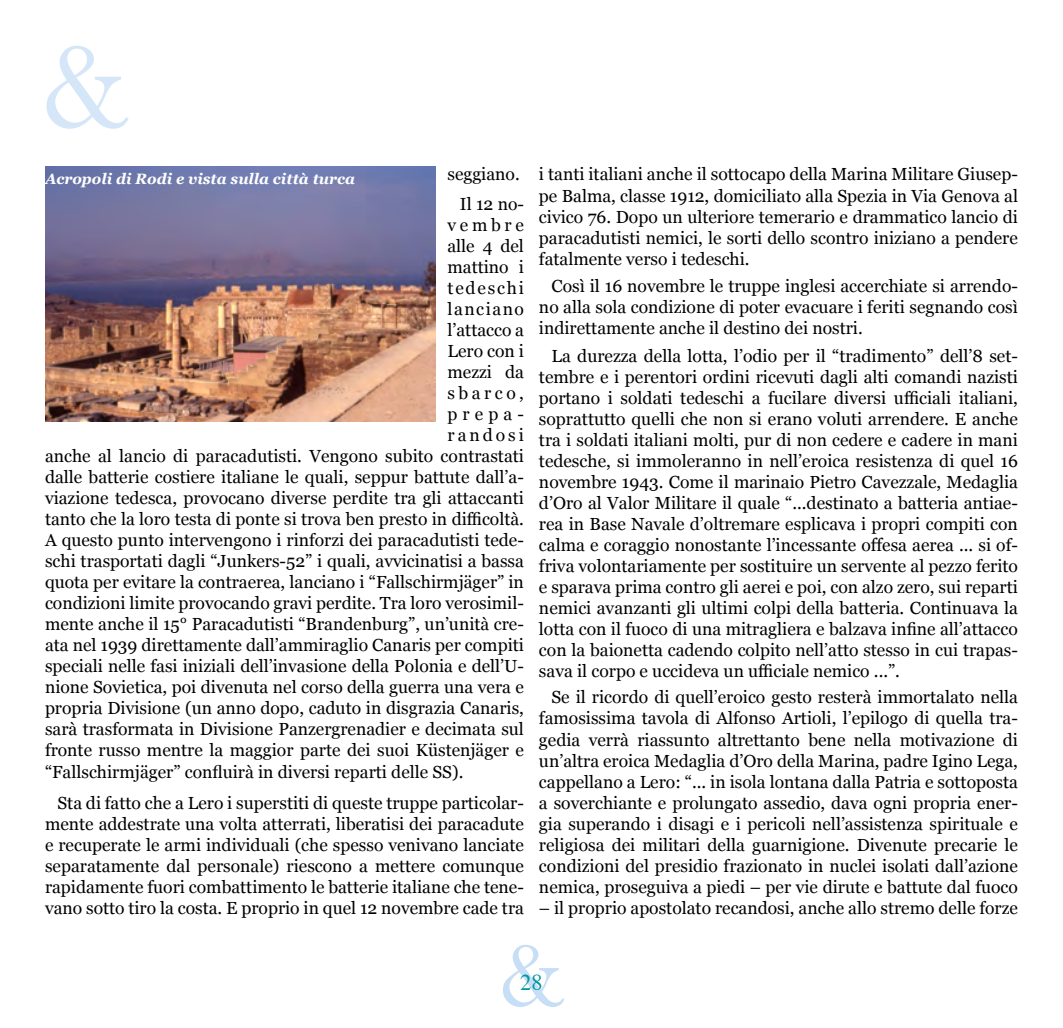
<style>
.page{position:relative;width:1063px;height:1028px;background:#fff}
.page>*{position:absolute;margin:0;border:0;box-sizing:border-box;transform-origin:0 0}
.t1{font:125px "Baskerville";color:#006fd7}
.t2{font:93.75px "Baskerville";color:#006fd7}
.t3{font:22.5px "Times";color:#0096a4}
.t4{font:17.5px/21px "Georgia";color:#000;text-align:justify}
.t5{font:17.5px "Georgia";letter-spacing:.105em;color:#000}
.t6{font:17.5px "Georgia";letter-spacing:.085em;color:#000}
.t7{font:17.5px "Georgia";letter-spacing:.17em;color:#000}
.t8{font:italic 700 15px "Georgia";color:#fff}
</style>
<div class="page">
<img style="left:45px;top:167px;width:390px;height:255px">
<h1 class="t1" style="left:41px;top:13px;width:89px">&amp;</h1>
<p class="t4" style="left:448px;top:159px;width:78px;line-height:29.8px;text-align:right">seggiano.<br>Il 12 no-</p>
<p class="t4" style="left:448px;top:214px;width:78px">vembre</p>
<p class="t4" style="left:448px;top:235px;width:78px">alle 4 del</p>
<p class="t4" style="left:448px;top:256px;width:78px">mattino i</p>
<p class="t5" style="left:448px;top:275px;width:78px">tedeschi</p>
<p class="t6" style="left:448px;top:296px;width:78px">lanciano</p>
<p class="t4" style="left:448px;top:319px;width:78px">l’attacco a</p>
<p class="t4" style="left:448px;top:340px;width:78px">Lero con i</p>
<p class="t4" style="left:448px;top:361px;width:78px">mezzi da</p>
<p class="t4" style="left:448px;top:382px;width:78px">sbarco,</p>
<p class="t4" style="left:448px;top:403px;width:78px">prepa-</p>
<p class="t7" style="left:448px;top:422px;width:78px">randosi</p>
<p class="t4" style="left:45px;top:445px;width:480px">anche al lancio di paracadutisti. Vengono subito contrastati</p>
<p class="t4" style="left:45px;top:466px;width:480px">dalle batterie costiere italiane le quali, seppur battute dall’a-</p>
<p class="t4" style="left:45px;top:487px;width:480px">viazione tedesca, provocano diverse perdite tra gli attaccanti</p>
<p class="t4" style="left:45px;top:508px;width:480px">tanto che la loro testa di ponte si trova ben presto in difficoltà.</p>
<p class="t4" style="left:45px;top:529px;width:480px">A questo punto intervengono i rinforzi dei paracadutisti tede-</p>
<p class="t4" style="left:45px;top:550px;width:480px">schi trasportati dagli “Junkers-52” i quali, avvicinatisi a bassa</p>
<p class="t4" style="left:45px;top:571px;width:480px">quota per evitare la contraerea, lanciano i “Fallschirmjäger” in</p>
<p class="t4" style="left:45px;top:592px;width:480px">condizioni limite provocando gravi perdite. Tra loro verosimil-</p>
<p class="t4" style="left:45px;top:613px;width:480px">mente anche il 15° Paracadutisti “Brandenburg”, un’unità cre-</p>
<p class="t4" style="left:45px;top:634px;width:480px">ata nel 1939 direttamente dall’ammiraglio Canaris per compiti</p>
<p class="t4" style="left:45px;top:655px;width:480px">speciali nelle fasi iniziali dell’invasione della Polonia e dell’U-</p>
<p class="t4" style="left:45px;top:676px;width:480px">nione Sovietica, poi divenuta nel corso della guerra una vera e</p>
<p class="t4" style="left:45px;top:697px;width:481px">propria Divisione (un anno dopo, caduto in disgrazia Canaris,</p>
<p class="t4" style="left:45px;top:718px;width:480px">sarà trasformata in Divisione Panzergrenadier e decimata sul</p>
<p class="t4" style="left:45px;top:739px;width:480px">fronte russo mentre la maggior parte dei suoi Küstenjäger e</p>
<p class="t4" style="left:45px;top:760px;width:420px">“Fallschirmjäger” confluirà in diversi reparti delle SS).</p>
<p class="t4" style="left:45px;top:791px;width:480px;text-indent:12px">Sta di fatto che a Lero i superstiti di queste truppe particolar&shy;mente addestrate una volta atterrati, liberatisi dei paracadute e recuperate le armi individuali (che spesso venivano lanciate separatamente dal personale) riescono a mettere comunque rapidamente fuori combattimento le batterie italiane che tene&shy;vano sotto tiro la costa. E proprio in quel 12 novembre cade tra</p>
<p class="t8" style="left:45px;top:167px;width:312px">Acropoli di Rodi e vista sulla città turca</p>
<p class="t4" style="left:539px;top:163px;width:481px">i tanti italiani anche il sottocapo della Marina Militare Giusep&shy;pe Balma, classe 1912, domiciliato alla Spezia in Via Genova al civico 76. Dopo un ulteriore temerario e drammatico lancio di paracadutisti nemici, le sorti dello scontro iniziano a pendere fatalmente verso i tedeschi.</p>
<p class="t4" style="left:539px;top:274px;width:480px;text-indent:12px">Così il 16 novembre le truppe inglesi accerchiate si arrendo&shy;no alla sola condizione di poter evacuare i feriti segnando così indirettamente anche il destino dei nostri.</p>
<p class="t4" style="left:539px;top:345px;width:481px;text-indent:12px">La durezza della lotta, l’odio per il “tradimento” dell’8 set&shy;tembre e i perentori ordini ricevuti dagli alti comandi nazisti portano i soldati tedeschi a fucilare diversi ufficiali italiani, soprattutto quelli che non si erano voluti arrendere. E anche tra i soldati italiani molti, pur di non cedere e cadere in mani tedesche, si immoleranno in nell’eroica resistenza di quel 16 novembre 1943. Come il marinaio Pietro Cavezzale, Medaglia d’Oro al Valor Militare il quale “...destinato a batteria antiae&shy;rea in Base Navale d’oltremare esplicava i propri compiti con calma e coraggio nonostante l’incessante offesa aerea ... si of&shy;friva volontariamente per sostituire un servente al pezzo ferito e sparava prima contro gli aerei e poi, con alzo zero, sui reparti nemici avanzanti gli ultimi colpi della batteria. Continuava la lotta con il fuoco di una mitragliera e balzava infine all’attacco con la baionetta cadendo colpito nell’atto stesso in cui trapas&shy;sava il corpo e uccideva un ufficiale nemico ...”.</p>
<p class="t4" style="left:539px;top:686px;width:481px;text-indent:12px">Se il ricordo di quell’eroico gesto resterà immortalato nella famosissima tavola di Alfonso Artioli, l’epilogo di quella tra&shy;gedia verrà riassunto altrettanto bene nella motivazione di un’altra eroica Medaglia d’Oro della Marina, padre Igino Lega, cappellano a Lero: “... in isola lontana dalla Patria e sottoposta a soverchiante e prolungato assedio, dava ogni propria ener&shy;gia superando i disagi e i pericoli nell’assistenza spirituale e religiosa dei militari della guarnigione. Divenute precarie le condizioni del presidio frazionato in nuclei isolati dall’azione nemica, proseguiva a piedi – per vie dirute e battute dal fuoco</p>
<p class="t4" style="left:539px;top:896px;width:480px">– il proprio apostolato recandosi, anche allo stremo delle forze</p>
<h2 class="t2" style="left:499px;top:920px;width:67px">&amp;</h2>
<p class="t3" style="left:520px;top:961px;width:24px">28</p>
</div>
